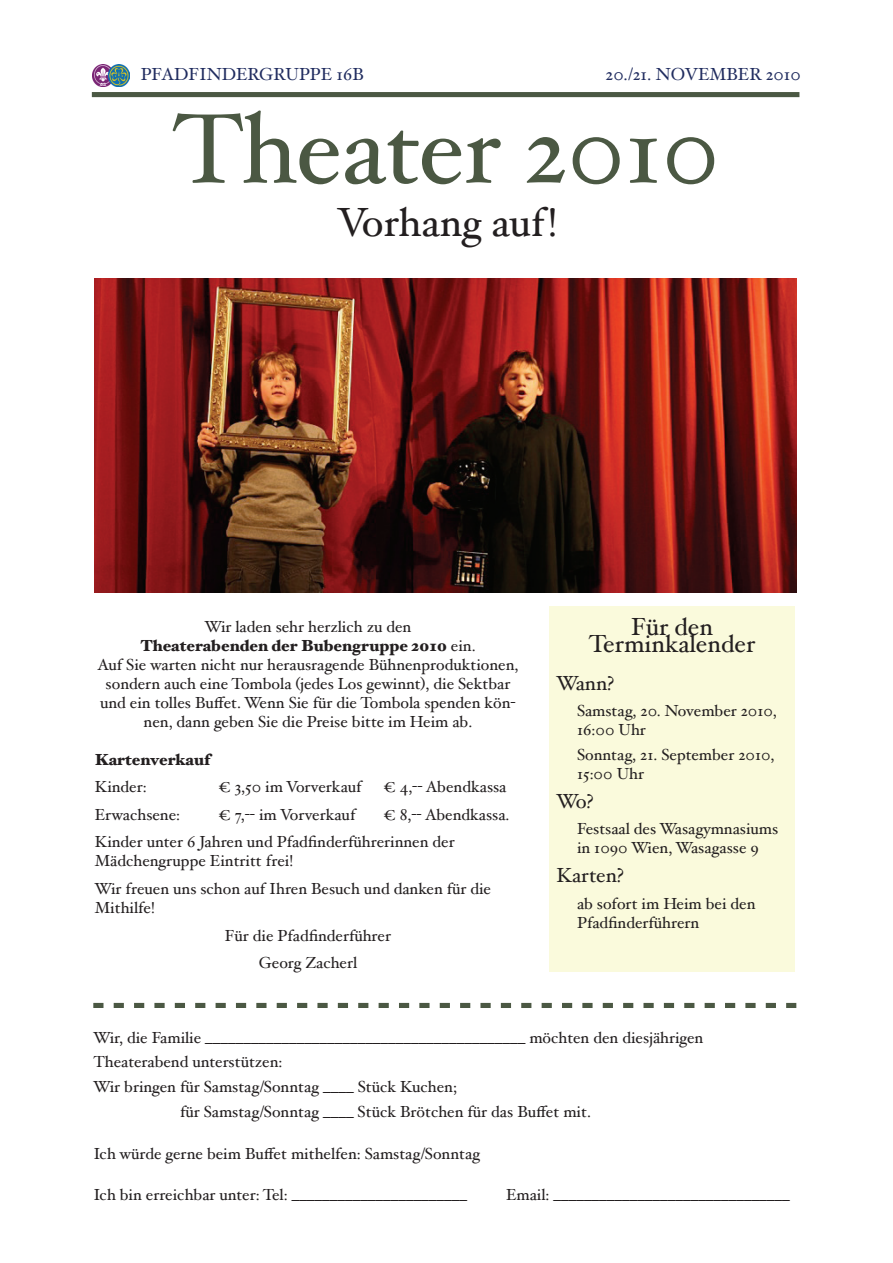
<style>
.page{position:relative;width:893px;height:1263px;background:#fff}
.page>*{position:absolute;margin:0;border:0;box-sizing:border-box;transform-origin:0 0}
.t1{font:99px "Hoefler Text";letter-spacing:-.01em;color:#4b5843}
.t2{font:40.8px "Hoefler Text";color:#231f20}
.t3{font:24.75px/17.4px "Hoefler Text";color:#231f20;text-align:center}
.t4{font:20.4px "Hoefler Text";color:#231f20}
.t5{font:17.4px "Hoefler Text";color:#202c5f}
.t6{font:16.05px/18.9px "Hoefler Text";color:#231f20}
.t7{font:900 16.05px "Hoefler Text";color:#231f20}
.s1{font-weight:900}
</style>
<div class="page">
<div style="left:92px;top:92px;width:707px;height:5px;background:#4b5843"></div>
<img style="left:92px;top:64px;width:38px;height:22px">
<svg style="left:93px;top:1003px;width:704px;height:5px"></svg>
<div style="left:549px;top:606px;width:246px;height:365px;background:#fafadc"></div>
<img style="left:95px;top:278px;width:701px;height:315px">
<p class="t5" style="left:141px;top:64px;width:225px">PFADFINDERGRUPPE 16B</p>
<p class="t5" style="left:606px;top:64px;width:197px">20./21. NOVEMBER 2010</p>
<h1 class="t1" style="left:173px;top:90px;width:549px">Theater 2010</h1>
<h2 class="t2" style="left:337px;top:198px;width:222px">Vorhang auf!</h2>
<p class="t6" style="left:98px;top:617px;width:422px;text-align:center">Wir laden sehr herzlich zu den<br><span class="s1">Theaterabenden der Bubengruppe 2010</span> ein.<br>Auf Sie warten nicht nur herausragende Bühnenproduktionen, sondern auch eine Tombola (jedes Los gewinnt), die Sektbar und ein tolles Buffet. Wenn Sie für die Tombola spenden kön&shy;nen, dann geben Sie die Preise bitte im Heim ab.</p>
<p class="t7" style="left:95px;top:749px;width:117px">Kartenverkauf</p>
<p class="t6" style="left:95px;top:777px;width:57px">Kinder:%</p>
<p class="t6" style="left:219px;top:777px;width:289px">€ 3,50 im Vorverkauf% € 4,-- Abendkassa</p>
<p class="t6" style="left:95px;top:805px;width:91px">Erwachsene:%</p>
<p class="t6" style="left:219px;top:805px;width:142px">€ 7,-- im Vorverkauf%</p>
<p class="t6" style="left:95px;top:800px;width:416px;line-height:27.6px;text-indent:289px">€ 8,-- Abendkassa.<br>Kinder unter 6 Jahren und Pfadfinderführerinnen der</p>
<p class="t6" style="left:94px;top:847px;width:398px;line-height:27.6px">Mädchengruppe Eintritt frei!<br>Wir freuen uns schon auf Ihren Besuch und danken für die</p>
<p class="t6" style="left:95px;top:898px;width:62px">Mithilfe!</p>
<p class="t6" style="left:225px;top:921px;width:168px;line-height:27.6px;text-align:center">Für die Pfadfinderführer<br>Georg Zacherl</p>
<h3 class="t3" style="left:589px;top:618px;width:168px">Für den<br>Terminkalender</h3>
<p class="t4" style="left:556px;top:671px;width:60px">Wann?</p>
<p class="t6" style="left:577px;top:701px;width:201px">Samstag, 20. November 2010,<br>16:00 Uhr</p>
<p class="t6" style="left:577px;top:745px;width:199px">Sonntag, 21. September 2010,<br>15:00 Uhr</p>
<p class="t4" style="left:556px;top:789px;width:39px">Wo?</p>
<p class="t6" style="left:577px;top:819px;width:203px">Festsaal des Wasagymnasiums in 1090 Wien, Wasagasse 9</p>
<p class="t4" style="left:556px;top:863px;width:69px">Karten?</p>
<p class="t6" style="left:577px;top:894px;width:180px">ab sofort im Heim bei den<br>Pfadfinderführern</p>
<p class="t6" style="left:93px;top:1027px;width:612px">Wir, die Familie __________________________________________ möchten den diesjährigen</p>
<p class="t6" style="left:94px;top:1052px;width:190px">Theaterabend unterstützen:</p>
<p class="t6" style="left:93px;top:1077px;width:365px">Wir bringen für Samstag/Sonntag ____ Stück Kuchen;</p>
<p class="t6" style="left:180px;top:1102px;width:412px">für Samstag/Sonntag ____ Stück Brötchen für das Buffet mit.</p>
<p class="t6" style="left:94px;top:1144px;width:388px">Ich würde gerne beim Buffet mithelfen: Samstag/Sonntag</p>
<p class="t6" style="left:94px;top:1185px;width:375px">Ich bin erreichbar unter: Tel: _______________________</p>
<p class="t6" style="left:506px;top:1185px;width:285px">Email: _______________________________</p>
</div>
